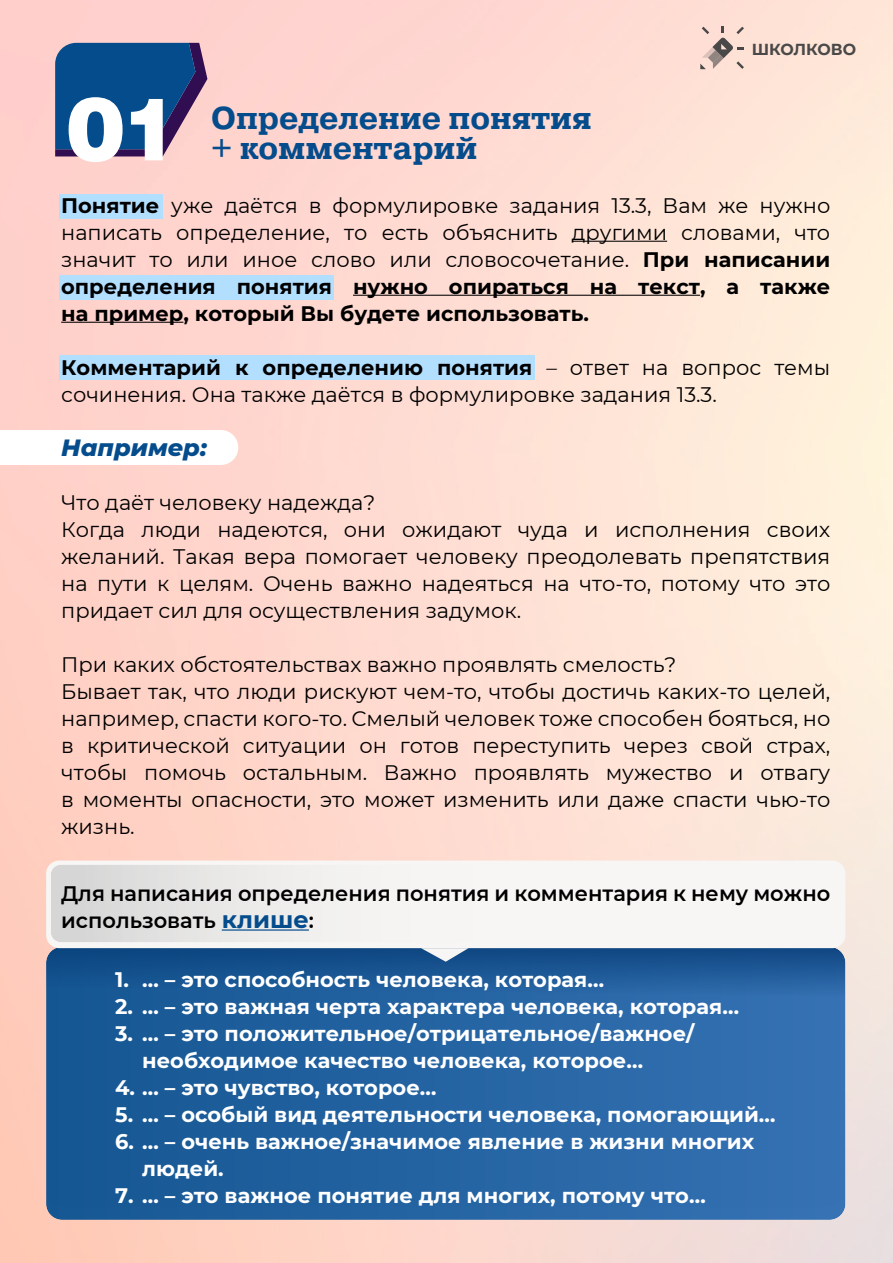
<style>
.page{position:relative;width:893px;height:1263px;background:#fff}
.page>*{position:absolute;margin:0;border:0;box-sizing:border-box;transform-origin:0 0}
.t1{font:900 87.6px "Swiss 721 BT";color:#fff}
.t2{font:700 31.5px/30px "Pragmatica Slab";color:#044c8c}
.t3{font:italic 800 24px "Montserrat";color:#044c8c}
.t4{font:21px/27px "Montserrat";color:#000}
.t5{font:700 21px/27px "Montserrat";color:#fff}
.t6{font:600 21px/27px "Montserrat";color:#000}
.t7{font:700 15.9px "Montserrat";color:#494949}
.s1{font-weight:700}
.s2{font-weight:700;font-size:24px;color:#044c8c}
</style>
<div class="page">
<img style="left:0;top:0;width:893px;height:1263px">
<svg style="left:700px;top:27px;width:44px;height:42px;background:#d5bdb5"></svg>
<svg style="left:46px;top:1207px;width:799px;height:13px;background:#2b67a4"></svg>
<svg style="left:46px;top:947px;width:799px;height:260px;background:#23619f"></svg>
<div style="left:46px;top:860px;width:799px;height:88px;background:#f7f6f4;border-radius:13px"></div>
<svg style="left:421px;top:948px;width:48px;height:14px"></svg>
<svg style="left:51px;top:865px;width:207px;height:77px"></svg>
<svg style="left:0;top:430px;width:238px;height:35px"></svg>
<svg style="left:55px;top:43px;width:152px;height:113px;background:#25528b"></svg>
<div style="left:60px;top:194px;width:103px;height:25px;background:#b3dfff"></div>
<div style="left:60px;top:275px;width:274px;height:24px;background:#b3dfff"></div>
<div style="left:60px;top:355px;width:475px;height:24px;background:#b3dfff"></div>
<hr style="left:572px;top:241px;width:95px;height:1px;background:#000">
<hr style="left:353px;top:295px;width:347px;height:1px;background:#000">
<hr style="left:61px;top:322px;width:122px;height:1px;background:#000">
<hr style="left:222px;top:929px;width:87px;height:2px;background:#044c8c">
<p class="t7" style="left:752px;top:38px;width:106px">ШКОЛКОВО</p>
<h1 class="t1" style="left:67px;top:97px;width:114px">01</h1>
<h2 class="t2" style="left:211px;top:104px;width:382px">Определение понятия + комментарий</h2>
<p class="t4" style="left:61px;top:191px;width:771px;text-align:justify"><span class="s1">Понятие</span> уже даётся в формулировке задания 13.3, Вам же нужно написать определение, то есть объяснить другими словами, что значит то или иное слово или словосочетание. <span class="s1">При написании определения понятия нужно опираться на текст, а также на пример, который Вы будете использовать.</span></p>
<p class="t4" style="left:61px;top:353px;width:771px"><span class="s1">Комментарий к определению понятия</span> – ответ на вопрос темы сочинения. Она также даётся в формулировке задания 13.3.</p>
<p class="t3" style="left:61px;top:430px;width:147px">Например:</p>
<p class="t4" style="left:61px;top:488px;width:771px">Что даёт человеку надежда?<br>Когда люди надеются, они ожидают чуда и исполнения своих желаний. Такая вера помогает человеку преодолевать препятствия на пути к целям. Очень важно надеяться на что-то, потому что это придает сил для осуществления задумок.</p>
<p class="t4" style="left:61px;top:650px;width:771px">При каких обстоятельствах важно проявлять смелость?<br>Бывает так, что люди рискуют чем-то, чтобы достичь каких-то целей, например, спасти кого-то. Смелый человек тоже способен бояться, но в критической ситуации он готов переступить через свой страх, чтобы помочь остальным. Важно проявлять мужество и отвагу в моменты опасности, это может изменить или даже спасти чью-то жизнь.</p>
<p class="t6" style="left:61px;top:879px;width:771px">Для написания определения понятия и комментария к нему можно использовать <span class="s2">клише</span>:</p>
<p class="t5" style="left:115px;top:965px;width:491px">1. … – это способность человека, которая…</p>
<p class="t5" style="left:115px;top:992px;width:625px">2. … – это важная черта характера человека, которая…</p>
<p class="t5" style="left:142px;top:1019px;width:554px;text-indent:-27px">3. … – это положительное/отрицательное/важное/ необходимое качество человека, которое…</p>
<p class="t5" style="left:115px;top:1073px;width:323px">4. … – это чувство, которое…</p>
<p class="t5" style="left:115px;top:1100px;width:662px">5. … – особый вид деятельности человека, помогающий…</p>
<p class="t5" style="left:142px;top:1127px;width:614px;text-indent:-27px">6. … – очень важное/значимое явление в жизни многих людей.</p>
<p class="t5" style="left:115px;top:1181px;width:592px">7. … – это важное понятие для многих, потому что…</p>
</div>
